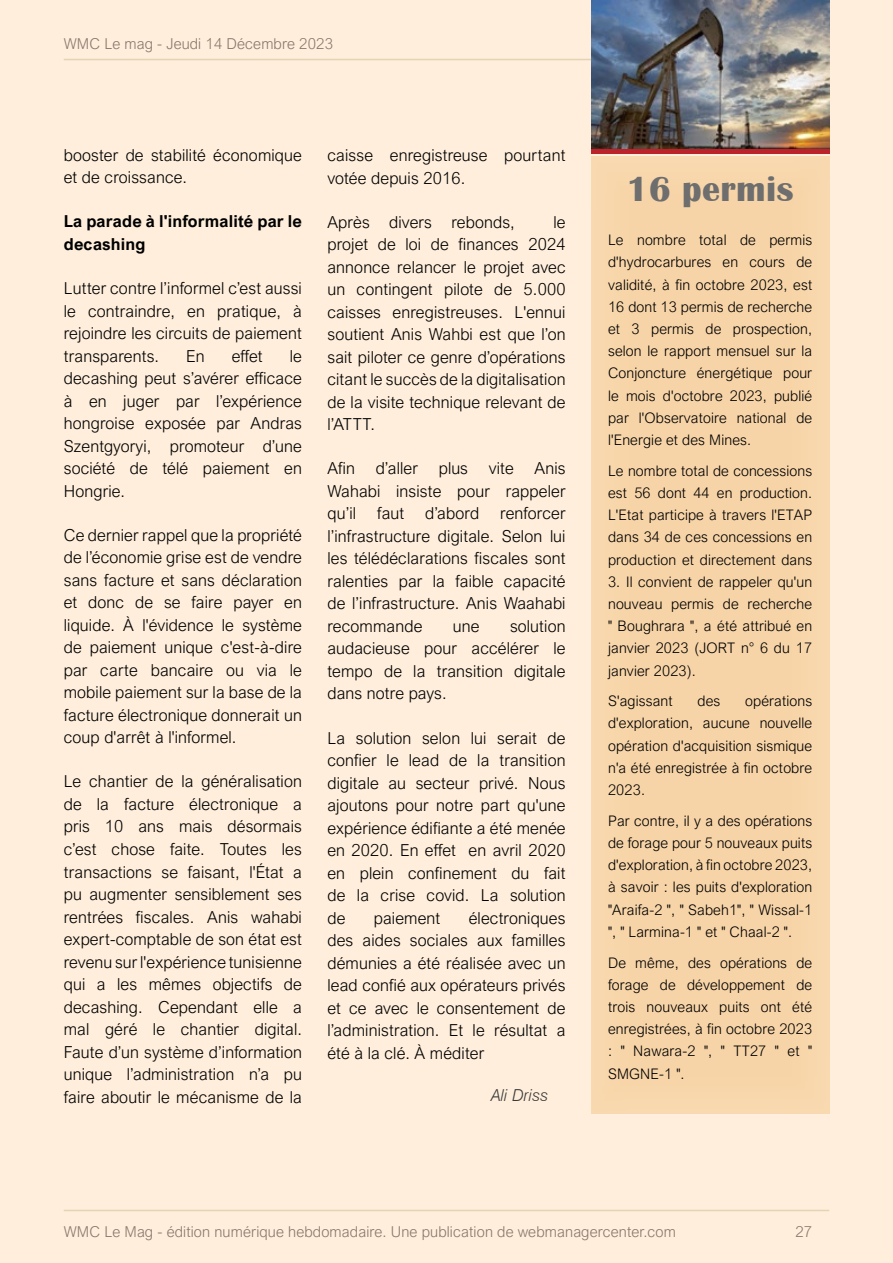
<style>
.page{position:relative;width:893px;height:1263px;background:#feeedb}
.page>*{position:absolute;margin:0;border:0;box-sizing:border-box;transform-origin:0 0}
.t1{font:700 36px "Britannic";letter-spacing:.01em;color:#6e6e6e}
.t2{font:300 16.5px/22.5px "Arial Nova";letter-spacing:.01em;color:#000;text-align:justify}
.t3{font:700 16.5px/22.5px "Arial Nova W07";letter-spacing:.01em;color:#000}
.t4{font:italic 300 16.5px "Swiss 721 BT";letter-spacing:.01em;color:#3a3938}
.t5{font:300 15px "Arial Nova W07";letter-spacing:.01em;color:#8b776e}
.t6{font:300 14.55px/22.2px "Arial Nova";letter-spacing:.01em;color:#000;text-align:justify}
</style>
<div class="page">
<hr style="left:64px;top:1210px;width:765px;height:1px;background:#e0cda9">
<hr style="left:64px;top:59px;width:765px;height:1px;background:#e0cda9">
<div style="left:578px;top:146px;width:264px;height:968px;background:#fff;opacity:.75"></div>
<hr style="left:591px;top:149px;width:238px;height:4px;background:#bb222a">
<img style="left:591px;top:0;width:238px;height:149px">
<p class="t5" style="left:64px;top:35px;width:271px">WMC Le mag - Jeudi 14 Décembre 2023</p>
<p class="t2" style="left:64px;top:144px;width:240px">booster de stabilité économique et de croissance.</p>
<p class="t3" style="left:64px;top:210px;width:240px">La parade à l'informalité par le decashing</p>
<p class="t2" style="left:64px;top:277px;width:240px">Lutter contre l’informel c’est aussi le contraindre, en pratique, à rejoindre les circuits de paiement transparents.</p>
<p class="t2" style="left:186px;top:345px;width:20px">En</p>
<p class="t2" style="left:232px;top:345px;width:32px">effet</p>
<p class="t2" style="left:64px;top:345px;width:240px;text-indent:226px">le decashing peut s’avérer efficace à en juger par l’expérience hongroise exposée par Andras Szentgyoryi, promoteur d’une société de télé paiement en Hongrie.</p>
<p class="t2" style="left:64px;top:524px;width:240px">Ce dernier rappel que la propriété de l’économie grise est de vendre sans facture et sans déclaration et donc de se faire payer en liquide. À l'évidence le système de paiement unique c'est-à-dire par carte bancaire ou via le mobile paiement sur la base de la facture électronique donnerait un coup d'arrêt à l'informel.</p>
<p class="t2" style="left:64px;top:770px;width:240px">Le chantier de la généralisation de la facture électronique a pris 10 ans mais désormais c’est chose faite. Toutes les transactions se faisant, l'État a pu augmenter sensiblement ses rentrées fiscales. Anis wahabi expert-comptable de son état est revenu sur l'expérience tunisienne qui a les mêmes objectifs de decashing. Cependant elle a mal géré le chantier digital.<br>Faute d’un système d’information unique l’administration n’a pu faire aboutir le mécanisme de la</p>
<p class="t2" style="left:327px;top:144px;width:240px">caisse enregistreuse pourtant votée depuis 2016.</p>
<p class="t2" style="left:327px;top:211px;width:189px">Après divers rebonds,</p>
<p class="t2" style="left:327px;top:211px;width:240px;text-indent:226px">le projet de loi de finances 2024 annonce relancer le projet avec un contingent pilote de 5.000 caisses enregistreuses. L'ennui soutient Anis Wahbi est que l’on sait piloter ce genre d’opérations citant le succès de la digitalisation de la visite technique relevant de l’ATTT.</p>
<p class="t2" style="left:327px;top:457px;width:29px">Afin</p>
<p class="t2" style="left:376px;top:457px;width:44px">d’aller</p>
<p class="t2" style="left:439px;top:457px;width:31px">plus</p>
<p class="t2" style="left:489px;top:457px;width:27px">vite</p>
<p class="t2" style="left:327px;top:457px;width:240px;text-indent:207px">Anis Wahabi insiste pour rappeler qu’il</p>
<p class="t2" style="left:327px;top:502px;width:240px;text-indent:173px">renforcer l’infrastructure digitale. Selon lui les télédéclarations fiscales sont ralenties par la faible capacité de l’infrastructure. Anis Waahabi recommande</p>
<p class="t2" style="left:377px;top:502px;width:28px">faut</p>
<p class="t2" style="left:425px;top:502px;width:55px">d’abord</p>
<p class="t2" style="left:327px;top:615px;width:240px;text-indent:183px">solution audacieuse pour accélérer le tempo de la transition digitale dans notre pays.</p>
<p class="t2" style="left:327px;top:726px;width:240px">La solution selon lui serait de confier le lead de la transition digitale au secteur privé. Nous ajoutons pour notre part qu'une expérience édifiante a été menée en 2020. En effet en avril 2020 en plein confinement du fait de la crise covid. La solution de</p>
<p class="t2" style="left:453px;top:615px;width:28px">une</p>
<p class="t2" style="left:327px;top:906px;width:240px;text-indent:141px">électroniques des aides sociales aux familles démunies a été réalisée avec un lead confié aux opérateurs privés et ce avec le consentement de l’administration. Et le résultat a été à la clé. À méditer</p>
<p class="t4" style="left:491px;top:1085px;width:59px">Ali Driss</p>
<p class="t2" style="left:374px;top:906px;width:68px">paiement</p>
<h1 class="t1" style="left:626px;top:169px;width:169px">16 permis</h1>
<p class="t6" style="left:608px;top:229px;width:206px">Le nombre total de permis d'hydrocarbures en cours de validité, à fin octobre 2023, est 16 dont 13 permis de recherche et 3 permis de prospection, selon le rapport mensuel sur la Conjoncture énergétique pour le mois d'octobre 2023, publié par l'Observatoire national de l'Energie et des Mines.</p>
<p class="t6" style="left:608px;top:459px;width:206px">Le nombre total de concessions est 56 dont 44 en production.<br>L'Etat participe à travers l'ETAP dans 34 de ces concessions en production et directement dans</p>
<p class="t6" style="left:608px;top:570px;width:206px">3. Il convient de rappeler qu'un nouveau permis de recherche " Boughrara ", a été attribué en janvier 2023 (JORT n° 6 du 17 janvier 2023).</p>
<p class="t6" style="left:608px;top:690px;width:66px">S'agissant</p>
<p class="t6" style="left:697px;top:690px;width:24px">des</p>
<p class="t6" style="left:608px;top:690px;width:206px;text-indent:137px">opérations d'exploration, aucune nouvelle opération d'acquisition sismique n'a été enregistrée à fin octobre 2023.</p>
<p class="t6" style="left:608px;top:809px;width:206px">Par contre, il y a des opérations de forage pour 5 nouveaux puits d'exploration, à fin octobre 2023, à savoir : les puits d'exploration "Araifa-2 ", " Sabeh1", " Wissal-1 ", " Larmina-1 " et " Chaal-2 ".</p>
<p class="t6" style="left:608px;top:951px;width:206px">De même, des opérations de forage de développement de trois nouveaux puits ont été enregistrées, à fin octobre 2023 : " Nawara-2 ", " TT27 " et " SMGNE-1 ".</p>
<p class="t5" style="left:64px;top:1223px;width:614px">WMC Le Mag - édition numérique hebdomadaire. Une publication de webmanagercenter.com</p>
<p class="t5" style="left:795px;top:1223px;width:18px">27</p>
</div>
